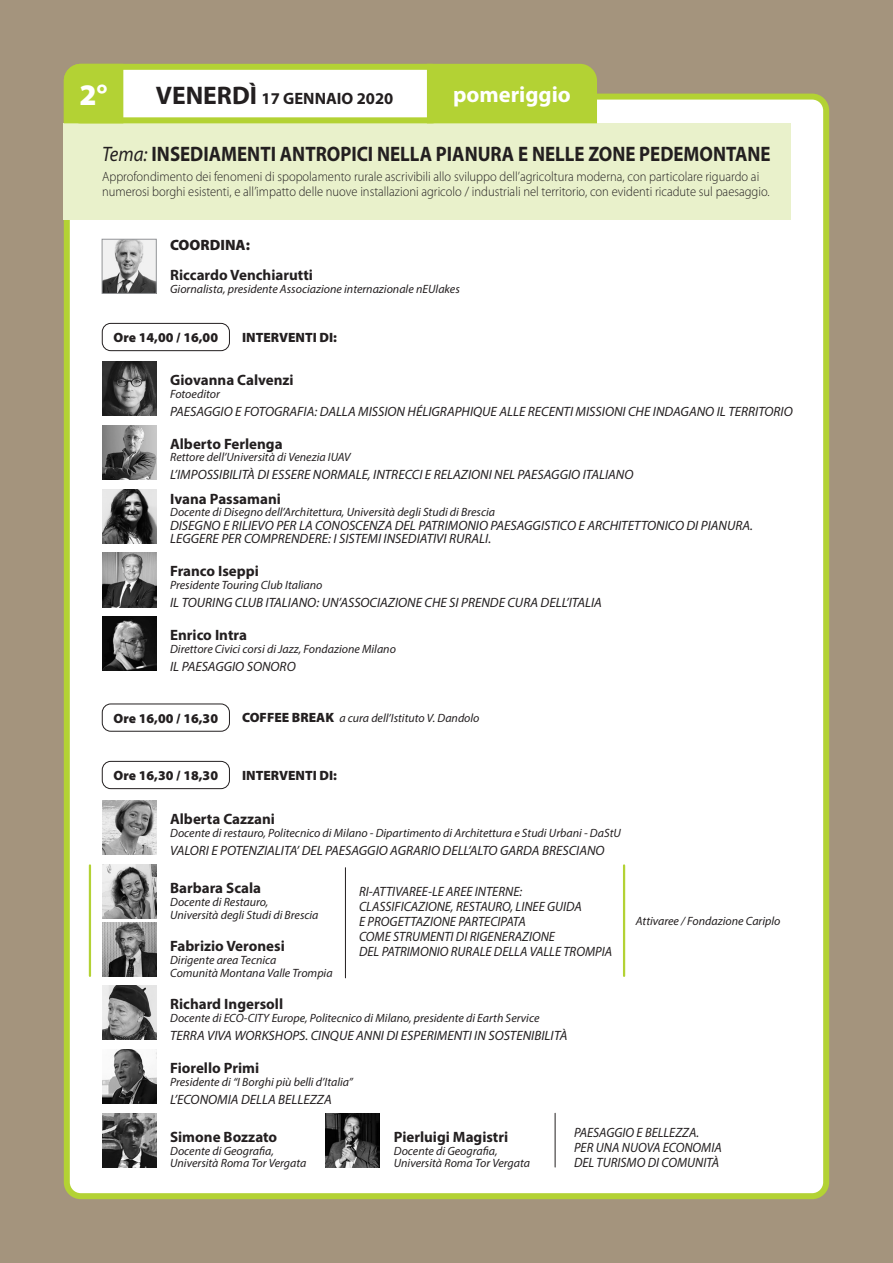
<style>
.page{position:relative;width:893px;height:1263px;background:#a4947d}
.page>*{position:absolute;margin:0;border:0;box-sizing:border-box;transform-origin:0 0}
.t1{font:900 30px "Myriad Pro";color:#fff}
.t2{font:700 22.5px "Myriad Pro";color:#fff}
.t3{font:700 21px "Myriad Pro";color:#231f20;scale:.9 1}
.t4{font:700 16.5px "Myriad Pro";color:#231f20}
.t5{font:700 15px "Myriad Pro";color:#231f20}
.t6{font:900 15px "Myriad Pro";color:#231f20}
.t7{font:italic 13.5px/13.5px "Myriad Pro";color:#231f20}
.t8{font:300 13.5px/15px "Myriad Pro";color:#231f20;scale:.93 1}
.t9{font:italic 13.5px/15px "Myriad Pro";color:#231f20;scale:.96 1}
.t10{font:900 13.5px "Myriad Pro";color:#231f20}
.t11{font:italic 12px/12.8px "Myriad Pro";color:#231f20}
.s1{font-size:25.5px}
.s2{font-weight:400;font-style:italic}
.s3{font-weight:900;font-style:normal;font-size:13.5px}
</style>
<div class="page">
<div style="left:67px;top:97px;width:759px;height:1099px;background:#fff;border-radius:14px"></div>
<div style="left:64px;top:94px;width:765px;height:1105px;border:6px solid #b3d234;border-radius:14px"></div>
<div style="left:102px;top:323px;width:128px;height:28px;border:1px solid #231f20;border-radius:9px"></div>
<div style="left:64px;top:123px;width:727px;height:97px;background:#e9f1cb"></div>
<div style="left:67px;top:67px;width:378px;height:53px;background:#fff;border-radius:14px"></div>
<div style="left:64px;top:64px;width:384px;height:59px;border:6px solid #b3d234;border-radius:14px"></div>
<div style="left:424px;top:63px;width:176px;height:61px;background:#b3d234"></div>
<div style="left:64px;top:64px;width:59px;height:59px;background:#b3d234"></div>
<img style="left:102px;top:361px;width:54px;height:55px">
<img style="left:102px;top:800px;width:54px;height:55px">
<img style="left:102px;top:425px;width:54px;height:54px">
<img style="left:102px;top:489px;width:54px;height:54px">
<img style="left:102px;top:864px;width:54px;height:54px">
<img style="left:102px;top:923px;width:54px;height:54px">
<img style="left:102px;top:553px;width:54px;height:54px">
<img style="left:102px;top:985px;width:54px;height:55px">
<img style="left:102px;top:617px;width:54px;height:54px">
<img style="left:102px;top:1049px;width:54px;height:54px">
<img style="left:102px;top:1113px;width:54px;height:54px">
<img style="left:326px;top:1113px;width:54px;height:54px">
<div style="left:102px;top:704px;width:128px;height:27px;border:1px solid #231f20;border-radius:9px"></div>
<div style="left:102px;top:761px;width:128px;height:28px;border:1px solid #231f20;border-radius:9px"></div>
<hr style="left:89px;top:865px;width:2px;height:111px;background:#b3d234">
<hr style="left:623px;top:865px;width:2px;height:111px;background:#b3d234">
<hr style="left:345px;top:868px;width:1px;height:110px;background:#231f20">
<hr style="left:555px;top:1113px;width:1px;height:54px;background:#231f20">
<img style="left:104px;top:241px;width:50px;height:51px">
<div style="left:102px;top:239px;width:54px;height:55px;border:1px solid #939598"></div>
<h1 class="t1" style="left:79px;top:78px;width:30px">2°</h1>
<h3 class="t4" style="left:156px;top:88px;width:239px"><span class="s1">VENERDÌ</span> 17 GENNAIO 2020</h3>
<h2 class="t2" style="left:453px;top:80px;width:119px">pomeriggio</h2>
<h3 class="t3" style="left:102px;top:141px;width:744px"><span class="s2">Tema:</span> INSEDIAMENTI ANTROPICI NELLA PIANURA E NELLE ZONE PEDEMONTANE</h3>
<p class="t8" style="left:102px;top:169px;width:719px">Approfondimento dei fenomeni di spopolamento rurale ascrivibili allo sviluppo dell’agricoltura moderna, con particolare riguardo ai numerosi borghi esistenti, e all’impatto delle nuove installazioni agricolo / industriali nel territorio, con evidenti ricadute sul paesaggio.</p>
<p class="t6" style="left:170px;top:237px;width:81px">COORDINA:</p>
<p class="t5" style="left:170px;top:265px;width:144px">Riccardo Venchiarutti</p>
<p class="t11" style="left:170px;top:283px;width:291px">Giornalista, presidente Associazione internazionale nEUlakes</p>
<p class="t10" style="left:114px;top:330px;width:106px">Ore 14,00 / 16,00</p>
<p class="t10" style="left:242px;top:330px;width:96px">INTERVENTI DI:</p>
<p class="t5" style="left:170px;top:370px;width:125px">Giovanna Calvenzi</p>
<p class="t11" style="left:170px;top:387px;width:51px">Fotoeditor</p>
<p class="t7" style="left:170px;top:404px;width:624px">PAESAGGIO E FOTOGRAFIA: DALLA MISSION HÉLIGRAPHIQUE ALLE RECENTI MISSIONI CHE INDAGANO IL TERRITORIO</p>
<p class="t5" style="left:170px;top:434px;width:114px">Alberto Ferlenga</p>
<p class="t11" style="left:170px;top:451px;width:182px">Rettore dell’Università di Venezia IUAV</p>
<p class="t7" style="left:170px;top:468px;width:465px">L’IMPOSSIBILITÀ DI ESSERE NORMALE, INTRECCI E RELAZIONI NEL PAESAGGIO ITALIANO</p>
<p class="t5" style="left:170px;top:489px;width:112px">Ivana Passamani</p>
<p class="t11" style="left:170px;top:506px;width:327px">Docente di Disegno dell’Architettura, Università degli Studi di Brescia</p>
<p class="t7" style="left:170px;top:518px;width:585px">DISEGNO E RILIEVO PER LA CONOSCENZA DEL PATRIMONIO PAESAGGISTICO E ARCHITETTONICO DI PIANURA.<br>LEGGERE PER COMPRENDERE: I SISTEMI INSEDIATIVI RURALI.</p>
<p class="t5" style="left:170px;top:561px;width:90px">Franco Iseppi</p>
<p class="t11" style="left:170px;top:578px;width:154px">Presidente Touring Club Italiano</p>
<p class="t7" style="left:170px;top:596px;width:433px">IL TOURING CLUB ITALIANO: UN’ASSOCIAZIONE CHE SI PRENDE CURA DELL’ITALIA</p>
<p class="t5" style="left:170px;top:625px;width:78px">Enrico Intra</p>
<p class="t11" style="left:170px;top:642px;width:227px">Direttore Civici corsi di Jazz, Fondazione Milano</p>
<p class="t7" style="left:170px;top:659px;width:127px">IL PAESAGGIO SONORO</p>
<p class="t10" style="left:114px;top:710px;width:106px">Ore 16,00 / 16,30</p>
<p class="t11" style="left:242px;top:712px;width:239px"><span class="s3">COFFEE BREAK</span> a cura dell’Istituto V. Dandolo</p>
<p class="t10" style="left:114px;top:768px;width:106px">Ore 16,30 / 18,30</p>
<p class="t10" style="left:242px;top:768px;width:96px">INTERVENTI DI:</p>
<p class="t5" style="left:170px;top:809px;width:106px">Alberta Cazzani</p>
<p class="t11" style="left:170px;top:826px;width:452px">Docente di restauro, Politecnico di Milano - Dipartimento di Architettura e Studi Urbani - DaStU</p>
<p class="t7" style="left:170px;top:843px;width:436px">VALORI E POTENZIALITA’ DEL PAESAGGIO AGRARIO DELL’ALTO GARDA BRESCIANO</p>
<p class="t5" style="left:170px;top:878px;width:93px">Barbara Scala</p>
<p class="t11" style="left:170px;top:895px;width:150px">Docente di Restauro,<br>Università degli Studi di Brescia</p>
<p class="t5" style="left:170px;top:937px;width:116px">Fabrizio Veronesi</p>
<p class="t11" style="left:170px;top:954px;width:164px">Dirigente area Tecnica<br>Comunità Montana Valle Trompia</p>
<p class="t9" style="left:359px;top:883px;width:265px">RI-ATTIVAREE-LE AREE INTERNE:<br>CLASSIFICAZIONE, RESTAURO, LINEE GUIDA<br>E PROGETTAZIONE PARTECIPATA<br>COME STRUMENTI DI RIGENERAZIONE<br>DEL PATRIMONIO RURALE DELLA VALLE TROMPIA</p>
<p class="t5" style="left:170px;top:994px;width:115px">Richard Ingersoll</p>
<p class="t11" style="left:170px;top:1011px;width:371px">Docente di ECO-CITY Europe, Politecnico di Milano, presidente di Earth Service</p>
<p class="t7" style="left:170px;top:1028px;width:399px">TERRA VIVA WORKSHOPS. CINQUE ANNI DI ESPERIMENTI IN SOSTENIBILITÀ</p>
<p class="t11" style="left:636px;top:914px;width:146px">Attivaree / Fondazione Cariplo</p>
<p class="t5" style="left:170px;top:1058px;width:91px">Fiorello Primi</p>
<p class="t11" style="left:170px;top:1075px;width:184px">Presidente di “I Borghi più belli d’Italia”</p>
<p class="t7" style="left:170px;top:1092px;width:163px">L’ECONOMIA DELLA BELLEZZA</p>
<p class="t5" style="left:170px;top:1127px;width:109px">Simone Bozzato</p>
<p class="t11" style="left:170px;top:1144px;width:138px">Docente di Geografia,<br>Università Roma Tor Vergata</p>
<p class="t5" style="left:394px;top:1127px;width:116px">Pierluigi Magistri</p>
<p class="t11" style="left:394px;top:1144px;width:138px">Docente di Geografia,<br>Università Roma Tor Vergata</p>
<p class="t9" style="left:574px;top:1125px;width:155px">PAESAGGIO E BELLEZZA.<br>PER UNA NUOVA ECONOMIA<br>DEL TURISMO DI COMUNITÀ</p>
</div>
